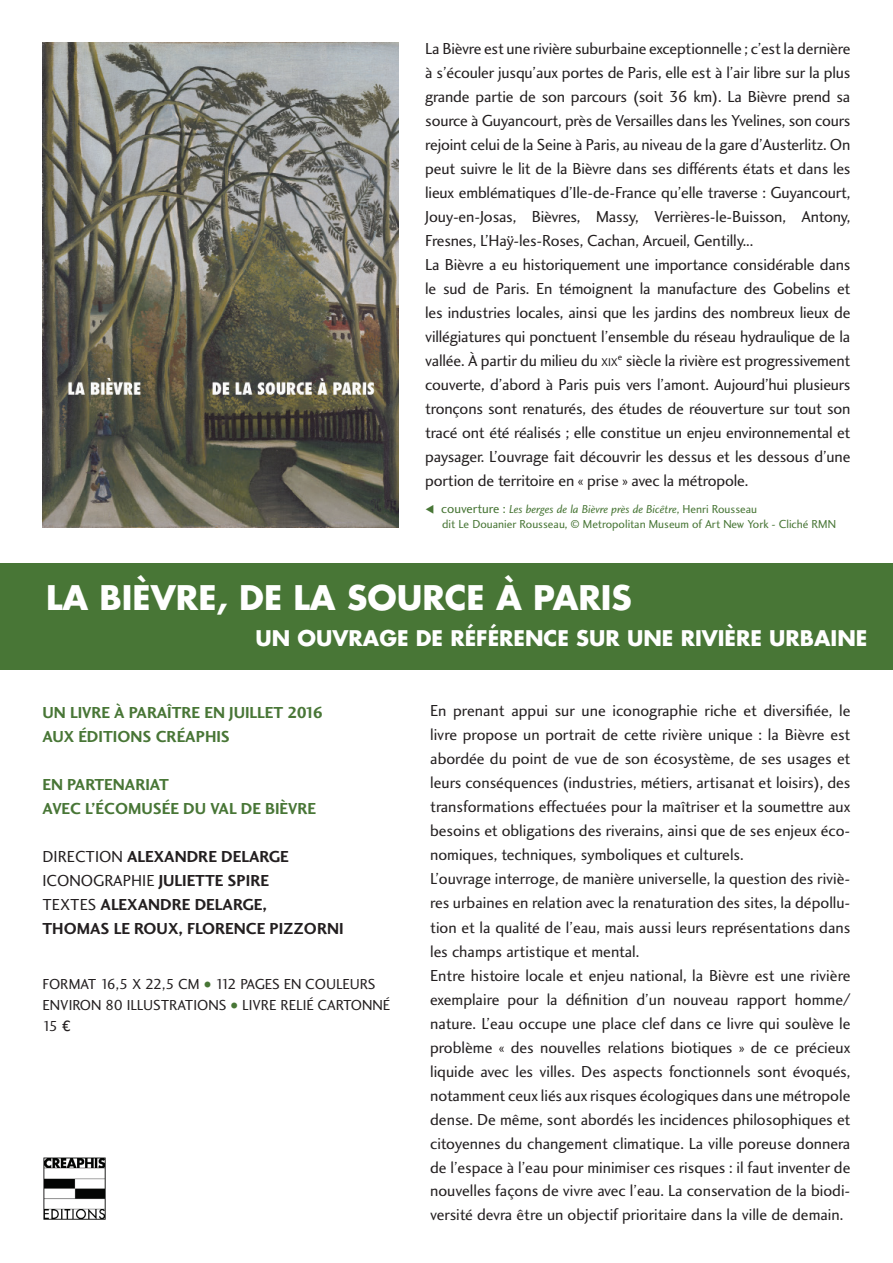
<style>
.page{position:relative;width:893px;height:1263px;background:#fff}
.page>*{position:absolute;margin:0;border:0;box-sizing:border-box;transform-origin:0 0}
.t1{font:700 33px "Futura";color:#fff}
.t2{font:700 21px "Futura";color:#fff}
.t3{font:16.5px/24px "Charlotte Sans Book Plain";letter-spacing:-.01em;color:#231f20}
.t4{font:16.5px/24px "Charlotte Sans Bold Plain";color:#231f20}
.t5{font:16.5px/24px "Charlotte Sans Bold Plain";color:#487636}
.t6{font:15px/21px "Charlotte Sans Book Plain";letter-spacing:.035em;color:#231f20}
.t7{font:12px "Charlotte Sans Book Plain";color:#487636}
.t8{font:12px "Charlotte Sans Book Italic Plain";color:#487636}
.s1{font-size:11.55px}
.s2{font-family:"Charlotte Sans Book Plain";font-size:13.5px}
.s3{font-family:"Charlotte Sans Book Plain"}
.s4{font-family:"Calibri";font-size:16.5px}
</style>
<div class="page">
<div style="left:0;top:563px;width:893px;height:107px;background:#487636"></div>
<img style="left:43px;top:43px;width:355px;height:485px">
<img style="left:43px;top:1157px;width:63px;height:63px">
<p class="t3" style="left:425px;top:36px;width:427px">La Bièvre est une rivière suburbaine exceptionnelle ; c’est la dernière à s’écouler jusqu’aux portes de Paris, elle est à l’air libre sur la plus grande partie de son parcours (soit 36 km). La Bièvre prend sa source à Guyancourt, près de Versailles dans les Yvelines, son cours rejoint celui de la Seine à Paris, au niveau de la gare d’Austerlitz. On peut suivre le lit de la Bièvre dans ses différents états et dans les lieux emblématiques d’I le-de-France qu’elle traverse : Guyancourt, Jouy-en-Josas, Bièvres, Massy, Verrières-le-Buisson, Antony, Fresnes, L’Haÿ-les-Roses, Cachan, Arcueil, Gentilly...<br>La Bièvre a eu historiquement une importance considérable dans le sud de Paris. En témoignent la manufacture des Gobelins et les industries locales, ainsi que les jardins des nombreux lieux de villégiatures qui ponctuent l’ensemble du réseau hydraulique de la vallée. À partir du milieu du <span class="s1">xix</span><sup>e</sup> siècle la rivière est progressivement couverte, d’abord à Paris puis vers l’amont. Aujourd’hui plusieurs tronçons sont renaturés, des études de réouverture sur tout son tracé ont été réalisés ; elle constitue un enjeu environnemental et paysager. L’ouvrage fait découvrir les dessus et les dessous d’une portion de territoire en « prise » avec la métropole.</p>
<p class="t8" style="left:425px;top:502px;width:333px">▼ <span class="s2">couverture :</span> Les berges de la Bièvre près de Bicêtre<span class="s3">, H enri Rousseau</span></p>
<p class="t7" style="left:442px;top:517px;width:394px">dit Le Douanier Rousseau, © Metropolitan Museum of Art New York - Cliché RMN</p>
<h1 class="t1" style="left:46px;top:575px;width:587px">LA BIÈVRE, DE LA SOURCE À PARIS</h1>
<p class="t2" style="left:256px;top:624px;width:613px">UN OUVRAGE DE RÉFÉRENCE SUR UNE RIVIÈRE URBAINE</p>
<p class="t5" style="left:43px;top:700px;width:282px">UN LIVRE À PARAÎTRE EN JUILLET 2016<br>AUX ÉDITIONS CRÉAPHIS</p>
<p class="t5" style="left:43px;top:772px;width:275px">EN PARTENARIAT<br>AVEC L’ÉCOMUSÉE DU VAL DE BIÈVRE</p>
<p class="t4" style="left:43px;top:844px;width:303px"><span class="s3">direction</span> ALEXANDRE DELARGE <span class="s3">iconographie</span> JULIETTE SPIRE<br><span class="s3">textes</span> ALEXANDRE DELARGE,<br>THOMAS LE ROUX, FLORENCE PIZZORNI</p>
<p class="t6" style="left:43px;top:973px;width:349px">format 16,5 x 22,5 cm 112 pages en couleurs environ 80 illustrations livre relié cartonné<br>15 <span class="s4">€</span></p>
<p class="t3" style="left:430px;top:699px;width:422px">En prenant appui sur une iconographie riche et diversifiée, le livre propose un portrait de cette rivière unique : la Bièvre est abordée du point de vue de son écosystème, de ses usages et leurs conséquences (industries, métiers, artisanat et loisirs), des transformations effectuées pour la maîtriser et la soumettre aux besoins et obligations des riverains, ainsi que de ses enjeux éco&shy;nomiques, techniques, symboliques et culturels.<br>L’ouvrage interroge, de manière universelle, la question des riviè&shy;res urbaines en relation avec la renaturation des sites, la dépollu&shy;tion et la qualité de l’eau, mais aussi leurs représentations dans les champs artistique et mental.<br>Entre histoire locale et enjeu national, la Bièvre est une rivière exemplaire pour la définition d’un nouveau rapport homme/ nature. L’eau occupe une place clef dans ce livre qui soulève le problème « des nouvelles relations biotiques » de ce précieux liquide avec les villes. Des aspects fonctionnels sont évoqués, notamment ceux liés aux risques écologiques dans une métropole dense. De même, sont abordés les incidences philosophiques et citoyennes du changement climatique. La ville poreuse donnera de l’espace à l’eau pour minimiser ces risques : il faut inventer de nouvelles façons de vivre avec l’eau. La conservation de la biodi&shy;versité devra être un objectif prioritaire dans la ville de demain.</p>
</div>
